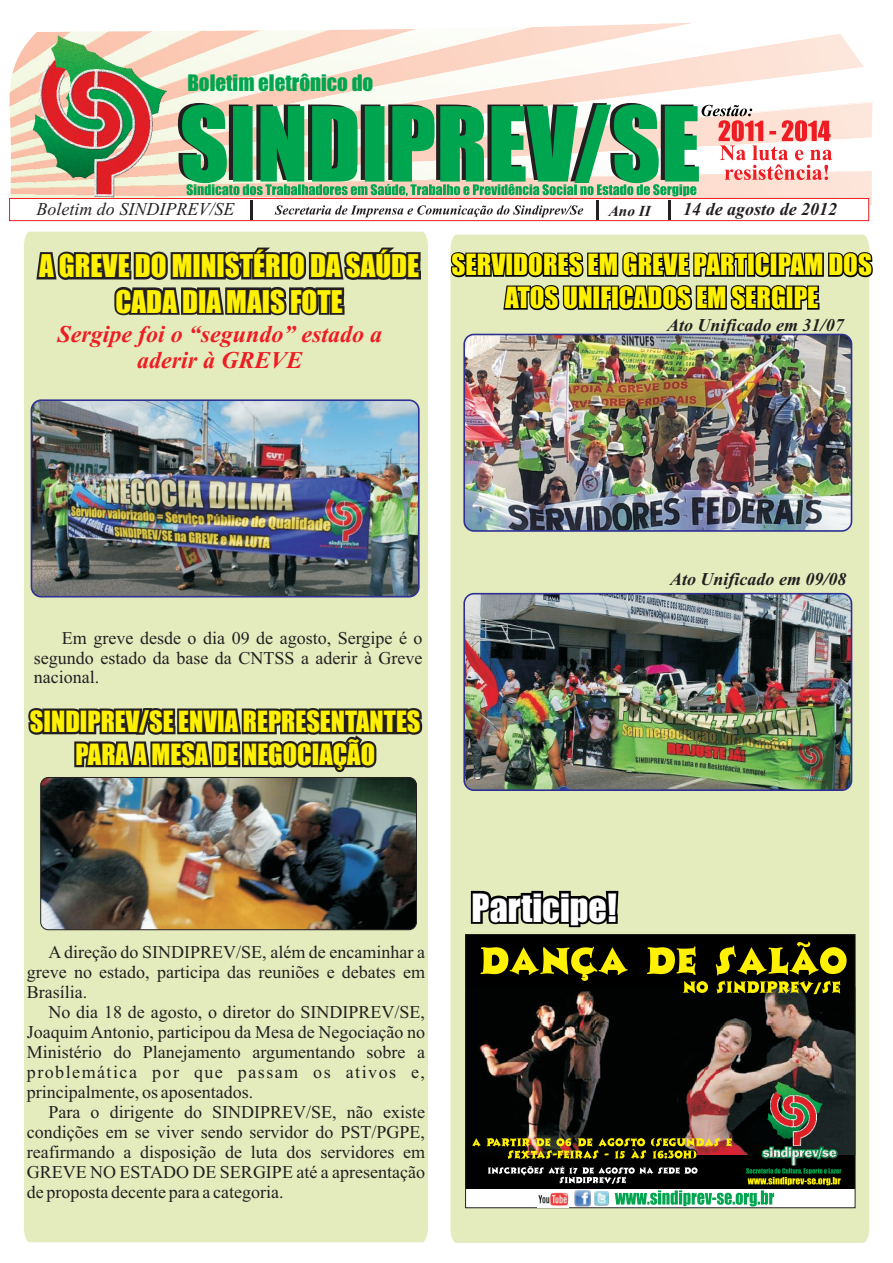
<style>
.page{position:relative;width:893px;height:1263px;background:#fff}
.page>*{position:absolute;margin:0;border:0;box-sizing:border-box;transform-origin:0 0}
.t1{font:36px "Impact";color:#fff}
.t2{font:28.95px/35.2px "Impact";color:#fff101;text-align:center}
.t3{font:27px/33px "Impact";color:#fff101;text-align:center}
.t4{font:italic 700 24px/26.5px "Times New Roman";color:#ee1d23;text-align:center}
.t5{font:21px "Impact";color:#00a54f}
.t6{font:18px/20px "Times New Roman";color:#231f20;text-align:justify}
.t7{font:italic 700 18px "Times New Roman";color:#231f20}
.t8{font:italic 18px "Times New Roman";color:#231f20}
.t9{font:italic 700 15.3px "Times New Roman";color:#231f20}
</style>
<div class="page">
<img style="left:689px;top:22px;width:45px;height:67px">
<img style="left:639px;top:22px;width:50px;height:73px">
<img style="left:588px;top:24px;width:51px;height:79px">
<img style="left:528px;top:25px;width:60px;height:78px">
<img style="left:468px;top:27px;width:60px;height:76px">
<img style="left:402px;top:28px;width:66px;height:75px">
<img style="left:330px;top:29px;width:72px;height:74px">
<img style="left:254px;top:29px;width:76px;height:74px">
<img style="left:180px;top:30px;width:74px;height:73px">
<img style="left:9px;top:31px;width:171px;height:72px">
<img style="left:33px;top:35px;width:135px;height:68px">
<svg style="left:9px;top:103px;width:860px;height:118px"></svg>
<hr style="left:250px;top:200px;width:3px;height:19px;background:#231f20">
<hr style="left:668px;top:200px;width:3px;height:19px;background:#231f20">
<div style="left:24px;top:232px;width:404px;height:1010px;background:#e4ecbe"></div>
<div style="left:450px;top:235px;width:419px;height:1008px;background:#e4ecbe"></div>
<svg style="left:36px;top:248px;width:385px;height:67px;background:#6c6d5c"></svg>
<img style="left:31px;top:399px;width:389px;height:198px">
<img style="left:463px;top:334px;width:389px;height:198px">
<svg style="left:451px;top:252px;width:422px;height:58px;background:#4c4e3f"></svg>
<img style="left:41px;top:777px;width:375px;height:153px;border-radius:8px">
<div style="left:41px;top:777px;width:376px;height:153px;border:1px solid #231f20;border-radius:8px"></div>
<svg style="left:28px;top:708px;width:394px;height:64px;background:#5e5d50"></svg>
<img style="left:463px;top:593px;width:389px;height:198px">
<div style="left:466px;top:934px;width:389px;height:274px;background:#000"></div>
<img style="left:480px;top:994px;width:373px;height:160px">
<div style="left:466px;top:1189px;width:389px;height:19px;background:#fff"></div>
<div style="left:465px;top:934px;width:390px;height:274px;border:1px solid #231f20"></div>
<svg style="left:481px;top:941px;width:366px;height:53px"></svg>
<img style="left:472px;top:1138px;width:260px;height:21px">
<img style="left:767px;top:1082px;width:57px;height:64px">
<img style="left:761px;top:1146px;width:76px;height:19px">
<img style="left:538px;top:1206px;width:31px;height:1px">
<svg style="left:488px;top:1166px;width:354px;height:40px"></svg>
<svg style="left:471px;top:891px;width:147px;height:36px;background:#2d2e25"></svg>
<p class="t5" style="left:187px;top:74px;width:187px">Boletim eletrônico do</p>
<p class="t8" style="left:36px;top:203px;width:199px">Boletim do SINDIPREV/SE</p>
<p class="t9" style="left:609px;top:206px;width:43px">Ano II</p>
<p class="t7" style="left:683px;top:202px;width:155px">14 de agosto de 2012</p>
<h2 class="t2" style="left:39px;top:250px;width:382px">A GREVE DO MINISTÉRIO DA SAÚDE<br>CADA DIA MAIS FOTE</h2>
<h3 class="t4" style="left:57px;top:323px;width:326px">Sergipe foi o “segundo” estado a aderir à GREVE</h3>
<h3 class="t3" style="left:452px;top:250px;width:422px">SERVIDORES EM GREVE PARTICIPAM DOS<br>ATOS UNIFICADOS EM SERGIPE</h3>
<p class="t7" style="left:667px;top:318px;width:178px">Ato Unificado em 31/07</p>
<p class="t6" style="left:34px;top:629px;width:390px;text-indent:28px">Em greve desde o dia 09 de agosto, Sergipe é o segundo estado da base da CNTSS a aderir à Greve nacional.</p>
<h3 class="t3" style="left:30px;top:706px;width:392px">SINDIPREV/SE ENVIA REPRESENTANTES<br>PARA A MESA DE NEGOCIAÇÃO</h3>
<p class="t6" style="left:27px;top:944px;width:400px;text-indent:22px">A direção do SINDIPREV/SE, além de encaminhar a greve no estado, participa das reuniões e debates em Brasília.</p>
<p class="t6" style="left:27px;top:1004px;width:400px;text-indent:22px">No dia 18 de agosto, o diretor do SINDIPREV/SE, Joaquim Antonio, participou da Mesa de Negociação no Ministério do Planejamento argumentando sobre a problemática por que passam os ativos e, principalmente, os aposentados.</p>
<p class="t6" style="left:27px;top:1103px;width:400px;text-indent:22px">Para o dirigente do SINDIPREV/SE, não existe condições em se viver sendo servidor do PST/PGPE, reafirmando a disposição de luta dos servidores em GREVE NO ESTADO DE SERGIPE até a apresentação de proposta decente para a categoria.</p>
<h1 class="t1" style="left:472px;top:893px;width:147px">Participe!</h1>
<p class="t7" style="left:670px;top:572px;width:178px">Ato Unificado em 09/08</p>
</div>
